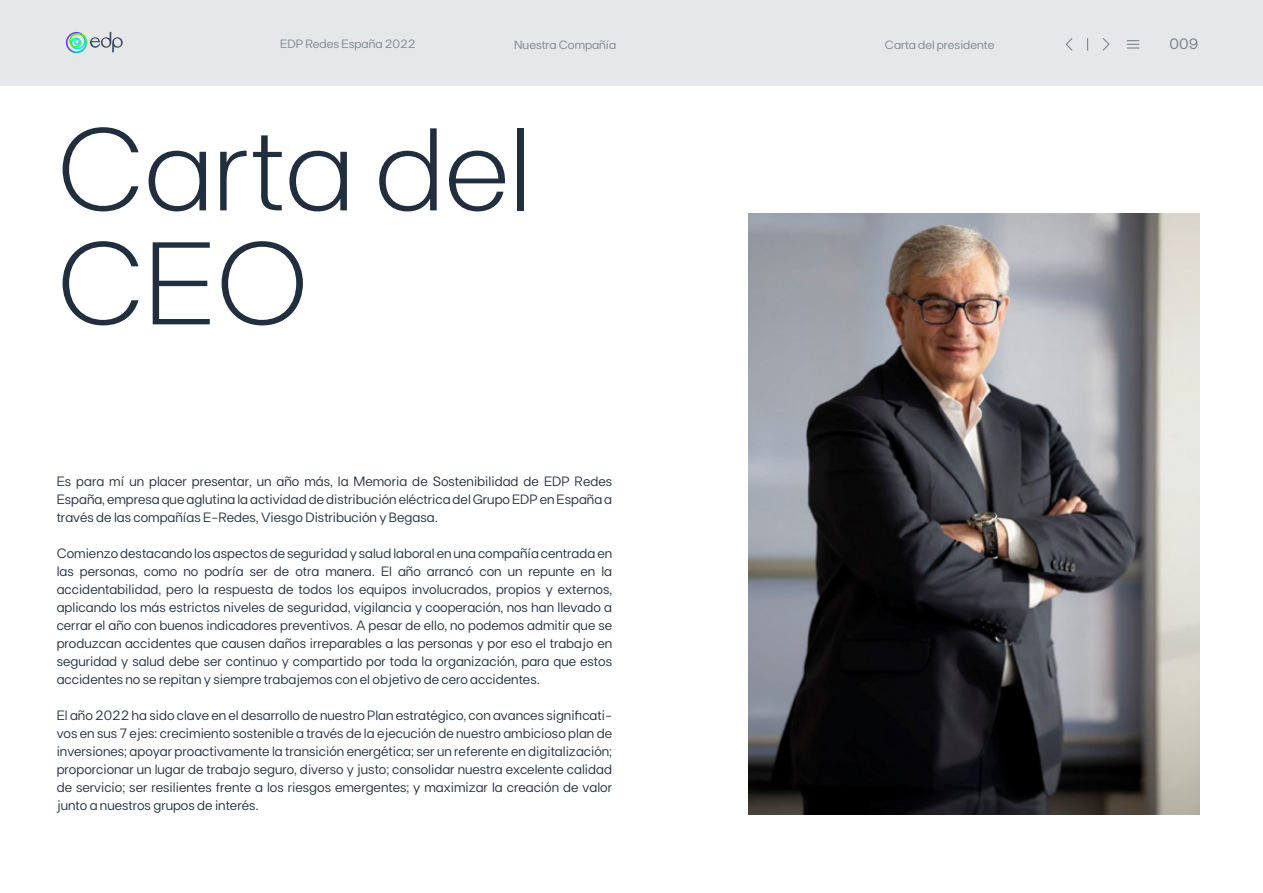
<style>
.page{position:relative;width:1263px;height:893px;background:#fff}
.page>*{position:absolute;margin:0;border:0;box-sizing:border-box;transform-origin:0 0}
.t1{font:300 117px/114px "FT Base";color:#212e3e}
.t2{font:15px "FT Base";color:#7c868a}
.t3{font:13.5px/18px "FT Base";color:#212e3e;text-align:justify}
.t4{font:12px "FT Base";color:#7c868a}
</style>
<div class="page">
<img style="left:748px;top:214px;width:451px;height:600px">
<div style="left:0;top:0;width:1263px;height:85px;background:#e5e7e8"></div>
<svg style="left:1087px;top:38px;width:1px;height:13px"></svg>
<svg style="left:1127px;top:40px;width:12px;height:9px"></svg>
<svg style="left:1102px;top:38px;width:8px;height:13px"></svg>
<svg style="left:1065px;top:38px;width:8px;height:13px"></svg>
<svg style="left:66px;top:32px;width:57px;height:21px"></svg>
<p class="t4" style="left:280px;top:37px;width:137px">EDP Redes España 2022</p>
<p class="t4" style="left:514px;top:38px;width:104px">Nuestra Compañía</p>
<p class="t4" style="left:885px;top:38px;width:111px">Carta del presidente</p>
<p class="t2" style="left:1170px;top:35px;width:30px">009</p>
<h1 class="t1" style="left:57px;top:111px;width:477px">Carta del<br>CEO</h1>
<p class="t3" style="left:57px;top:472px;width:557px">Es para mí un placer presentar, un año más, la Memoria de Sostenibilidad de EDP Redes España, empresa que aglutina la actividad de distribución eléctrica del Grupo EDP en España a través de las compañías E-Redes, Viesgo Distribución y Begasa.</p>
<p class="t3" style="left:57px;top:544px;width:557px">Comienzo destacando los aspectos de seguridad y salud laboral en una compañía centrada en las personas, como no podría ser de otra manera. El año arrancó con un repunte en la accidentabilidad, pero la respuesta de todos los equipos involucrados, propios y externos, aplicando los más estrictos niveles de seguridad, vigilancia y cooperación, nos han llevado a cerrar el año con buenos indicadores preventivos. A pesar de ello, no podemos admitir que se produzcan accidentes que causen daños irreparables a las personas y por eso el trabajo en seguridad y salud debe ser continuo y compartido por toda la organización, para que estos accidentes no se repitan y siempre trabajemos con el objetivo de cero accidentes.</p>
<p class="t3" style="left:57px;top:706px;width:557px">El año 2022 ha sido clave en el desarrollo de nuestro Plan estratégico, con avances significati&shy;vos en sus 7 ejes: crecimiento sostenible a través de la ejecución de nuestro ambicioso plan de inversiones; apoyar proactivamente la transición energética; ser un referente en digitalización; proporcionar un lugar de trabajo seguro, diverso y justo; consolidar nuestra excelente calidad de servicio; ser resilientes frente a los riesgos emergentes; y maximizar la creación de valor junto a nuestros grupos de interés.</p>
</div>
